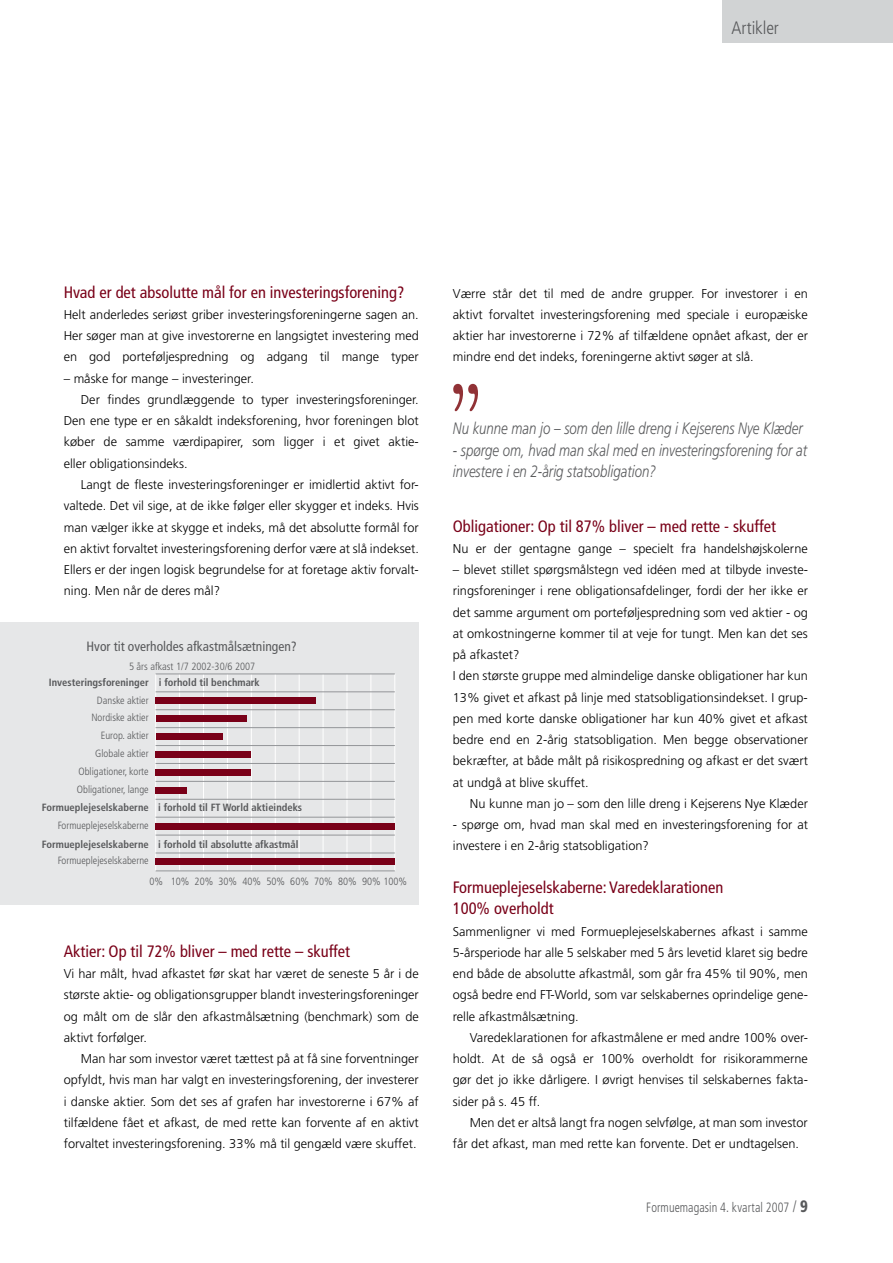
<style>
.page{position:relative;width:893px;height:1263px;background:#fff}
.page>*{position:absolute;margin:0;border:0;box-sizing:border-box;transform-origin:0 0}
.t1{font:300 condensed 112.5px "American Typewriter";color:#913236}
.t2{font:300 condensed 18px "Frutiger";letter-spacing:-.005em;color:#58595b}
.t3{font:condensed 16.5px/21.3px "Frutiger";color:#790018}
.t4{font:italic 300 16.5px "Frutiger";color:#58595b;scale:.8 1}
.t5{font:condensed 13.5px "Frutiger";color:#58595b}
.t6{font:300 condensed 13.5px "Frutiger";letter-spacing:.005em;color:#58595b;scale:.9 1}
.t7{font:300 12.75px/21.3px "Frutiger";color:#000;text-align:justify}
.t8{font:300 condensed 10.5px "Frutiger";color:#58595b}
.t9{font:700 condensed 10.5px "Frutiger";color:#58595b}
.s1{font-size:16.5px}
.s2{font-weight:900;font-size:16.5px}
</style>
<div class="page">
<div style="left:0;top:622px;width:412px;height:282px;background:#e6e7e8"></div>
<hr style="left:155px;top:674px;width:1px;height:197px;background:#fff">
<hr style="left:227px;top:674px;width:1px;height:197px;background:#fff">
<hr style="left:179px;top:674px;width:1px;height:197px;background:#fff">
<hr style="left:203px;top:674px;width:1px;height:197px;background:#fff">
<hr style="left:251px;top:674px;width:1px;height:197px;background:#fff">
<hr style="left:275px;top:674px;width:1px;height:197px;background:#fff">
<hr style="left:299px;top:674px;width:1px;height:197px;background:#fff">
<hr style="left:323px;top:674px;width:1px;height:197px;background:#fff">
<hr style="left:347px;top:674px;width:1px;height:197px;background:#fff">
<hr style="left:370px;top:674px;width:1px;height:197px;background:#fff">
<hr style="left:394px;top:674px;width:1px;height:197px;background:#fff">
<hr style="left:156px;top:871px;width:239px;height:1px;background:#939598">
<hr style="left:156px;top:835px;width:239px;height:1px;background:#939598">
<hr style="left:156px;top:853px;width:239px;height:1px;background:#939598">
<hr style="left:156px;top:799px;width:239px;height:1px;background:#939598">
<hr style="left:156px;top:817px;width:239px;height:1px;background:#939598">
<hr style="left:156px;top:763px;width:239px;height:1px;background:#939598">
<hr style="left:156px;top:781px;width:239px;height:1px;background:#939598">
<hr style="left:156px;top:745px;width:239px;height:1px;background:#939598">
<hr style="left:156px;top:692px;width:239px;height:1px;background:#939598">
<hr style="left:156px;top:709px;width:239px;height:1px;background:#939598">
<hr style="left:156px;top:727px;width:239px;height:1px;background:#939598">
<hr style="left:156px;top:674px;width:239px;height:1px;background:#939598">
<div style="left:156px;top:698px;width:160px;height:6px;background:#790018"></div>
<div style="left:156px;top:715px;width:90px;height:7px;background:#790018"></div>
<div style="left:156px;top:733px;width:67px;height:7px;background:#790018"></div>
<div style="left:156px;top:751px;width:95px;height:7px;background:#790018"></div>
<div style="left:156px;top:769px;width:95px;height:7px;background:#790018"></div>
<div style="left:156px;top:787px;width:31px;height:6px;background:#790018"></div>
<div style="left:156px;top:823px;width:239px;height:6px;background:#790018"></div>
<div style="left:156px;top:859px;width:239px;height:6px;background:#790018"></div>
<div style="left:723px;top:0;width:170px;height:43px;background:#d1d3d4"></div>
<h2 class="t2" style="left:731px;top:18px;width:49px">Artikler</h2>
<p class="t3" style="left:64px;top:281px;width:342px">Hvad er det absolutte mål for en investeringsforening?</p>
<p class="t7" style="left:64px;top:304px;width:357px">Helt anderledes seriøst griber investeringsforeningerne sagen an.<br>Her søger man at give investorerne en langsigtet investering med en god porteføljespredning og adgang til mange typer</p>
<p class="t7" style="left:64px;top:368px;width:192px">– måske for mange – investeringer.</p>
<p class="t7" style="left:81px;top:389px;width:340px">Der findes grundlæggende to typer investeringsforeninger.</p>
<p class="t7" style="left:64px;top:410px;width:357px">Den ene type er en såkaldt indeksforening, hvor foreningen blot</p>
<p class="t7" style="left:64px;top:431px;width:356px">køber de samme værdipapirer, som ligger i et givet aktie-</p>
<p class="t7" style="left:64px;top:453px;width:125px">eller obligationsindeks.</p>
<p class="t7" style="left:81px;top:474px;width:340px">Langt de fleste investeringsforeninger er imidlertid aktivt for-</p>
<p class="t7" style="left:64px;top:495px;width:357px">valtede. Det vil sige, at de ikke følger eller skygger et indeks. Hvis</p>
<p class="t7" style="left:64px;top:516px;width:357px">man vælger ikke at skygge et indeks, må det absolutte formål for</p>
<p class="t7" style="left:64px;top:538px;width:357px">en aktivt forvaltet investeringsforening derfor være at slå indekset.</p>
<p class="t7" style="left:64px;top:559px;width:357px">Ellers er der ingen logisk begrundelse for at foretage aktiv forvalt-</p>
<p class="t7" style="left:64px;top:580px;width:158px">ning. Men når de deres mål?</p>
<p class="t5" style="left:87px;top:639px;width:212px">Hvor tit overholdes afkastmålsætningen?</p>
<p class="t8" style="left:129px;top:660px;width:128px">5 års afkast 1/7 2002-30/6 2007</p>
<p class="t9" style="left:49px;top:676px;width:101px">Investeringsforeninger</p>
<p class="t8" style="left:97px;top:694px;width:53px">Danske aktier</p>
<p class="t8" style="left:91px;top:712px;width:59px">Nordiske aktier</p>
<p class="t8" style="left:101px;top:730px;width:50px">Europ. aktier</p>
<p class="t8" style="left:95px;top:748px;width:55px">Globale aktier</p>
<p class="t8" style="left:79px;top:765px;width:72px">Obligationer, korte</p>
<p class="t8" style="left:77px;top:783px;width:73px">Obligationer, lange</p>
<p class="t9" style="left:42px;top:801px;width:108px">Formueplejeselskaberne</p>
<p class="t9" style="left:42px;top:838px;width:108px">Formueplejeselskaberne</p>
<p class="t8" style="left:58px;top:820px;width:93px">Formueplejeselskaberne</p>
<p class="t8" style="left:58px;top:854px;width:93px">Formueplejeselskaberne</p>
<p class="t9" style="left:159px;top:676px;width:102px">i forhold til benchmark</p>
<p class="t9" style="left:158px;top:801px;width:145px">i forhold til FT World aktieindeks</p>
<p class="t9" style="left:158px;top:838px;width:142px">i forhold til absolutte afkastmål</p>
<p class="t8" style="left:149px;top:875px;width:259px">0% 10% 20% 30% 40% 50% 60% 70% 80% 90% 100%</p>
<p class="t3" style="left:64px;top:940px;width:288px">Aktier: Op til 72% bliver – med rette – skuffet</p>
<p class="t7" style="left:64px;top:963px;width:357px">Vi har målt, hvad afkastet før skat har været de seneste 5 år i de største aktie- og obligationsgrupper blandt investeringsforeninger og målt om de slår den afkastmålsætning (benchmark) som de aktivt forfølger.</p>
<p class="t7" style="left:64px;top:1048px;width:357px;text-indent:17px">Man har som investor været tættest på at få sine forventninger opfyldt, hvis man har valgt en investeringsforening, der investerer i danske aktier. Som det ses af grafen har investorerne i 67% af tilfældene fået et afkast, de med rette kan forvente af en aktivt forvaltet investeringsforening. 33% må til gengæld være skuffet.</p>
<p class="t7" style="left:453px;top:283px;width:357px">Værre står det til med de andre grupper. For investorer i en aktivt forvaltet investeringsforening med speciale i europæiske aktier har investorerne i 72% af tilfældene opnået afkast, der er mindre end det indeks, foreningerne aktivt søger at slå.</p>
<h1 class="t1" style="left:446px;top:367px;width:40px">”</h1>
<p class="t4" style="left:453px;top:419px;width:439px">Nu kunne man jo – som den lille dreng i Kejserens Nye Klæder</p>
<p class="t4" style="left:453px;top:441px;width:444px">- spørge om, hvad man skal med en investeringsforening for at</p>
<p class="t4" style="left:453px;top:462px;width:255px">investere i en 2-årig statsobligation?</p>
<p class="t3" style="left:453px;top:515px;width:324px">Obligationer: Op til 87% bliver – med rette - skuffet</p>
<p class="t7" style="left:453px;top:538px;width:357px">Nu er der gentagne gange – specielt fra handelshøjskolerne</p>
<p class="t7" style="left:453px;top:559px;width:357px;text-align:left">– blevet stillet spørgsmålstegn ved idéen med at tilbyde investe&shy;ringsforeninger i rene obligationsafdelinger, fordi der her ikke er det samme argument om porteføljespredning som ved aktier - og at omkostningerne kommer til at veje for tungt. Men kan det ses på afkastet?<br>I den største gruppe med almindelige danske obligationer har kun 13% givet et afkast på linje med statsobligationsindekset. I grup&shy;pen med korte danske obligationer har kun 40% givet et afkast bedre end en 2-årig statsobligation. Men begge observationer bekræfter, at både målt på risikospredning og afkast er det svært at undgå at blive skuffet.</p>
<p class="t7" style="left:470px;top:793px;width:340px">Nu kunne man jo – som den lille dreng i Kejserens Nye Klæder</p>
<p class="t7" style="left:453px;top:814px;width:357px">- spørge om, hvad man skal med en investeringsforening for at investere i en 2-årig statsobligation?</p>
<p class="t3" style="left:453px;top:877px;width:272px">Formueplejeselskaberne: Varedeklarationen<br>100% overholdt</p>
<p class="t7" style="left:453px;top:920px;width:357px">Sammenligner vi med Formueplejeselskabernes afkast i samme 5-årsperiode har alle 5 selskaber med 5 års levetid klaret sig bedre end både de absolutte afkastmål, som går fra 45% til 90%, men også bedre end FT-World, som var selskabernes oprindelige gene&shy;relle afkastmålsætning.</p>
<p class="t7" style="left:453px;top:1027px;width:357px;text-indent:17px">Varedeklarationen for afkastmålene er med andre 100% over&shy;holdt. At de så også er 100% overholdt for risikorammerne gør det jo ikke dårligere. I øvrigt henvises til selskabernes fakta&shy;sider på s. 45 ff.</p>
<p class="t7" style="left:453px;top:1112px;width:356px;text-indent:17px">Men det er altså langt fra nogen selvfølge, at man som investor får det afkast, man med rette kan forvente. Det er undtagelsen.</p>
<p class="t6" style="left:646px;top:1199px;width:181px">Formuemagasin 4. kvartal 2007 <span class="s1">/</span> <span class="s2">9</span></p>
</div>
